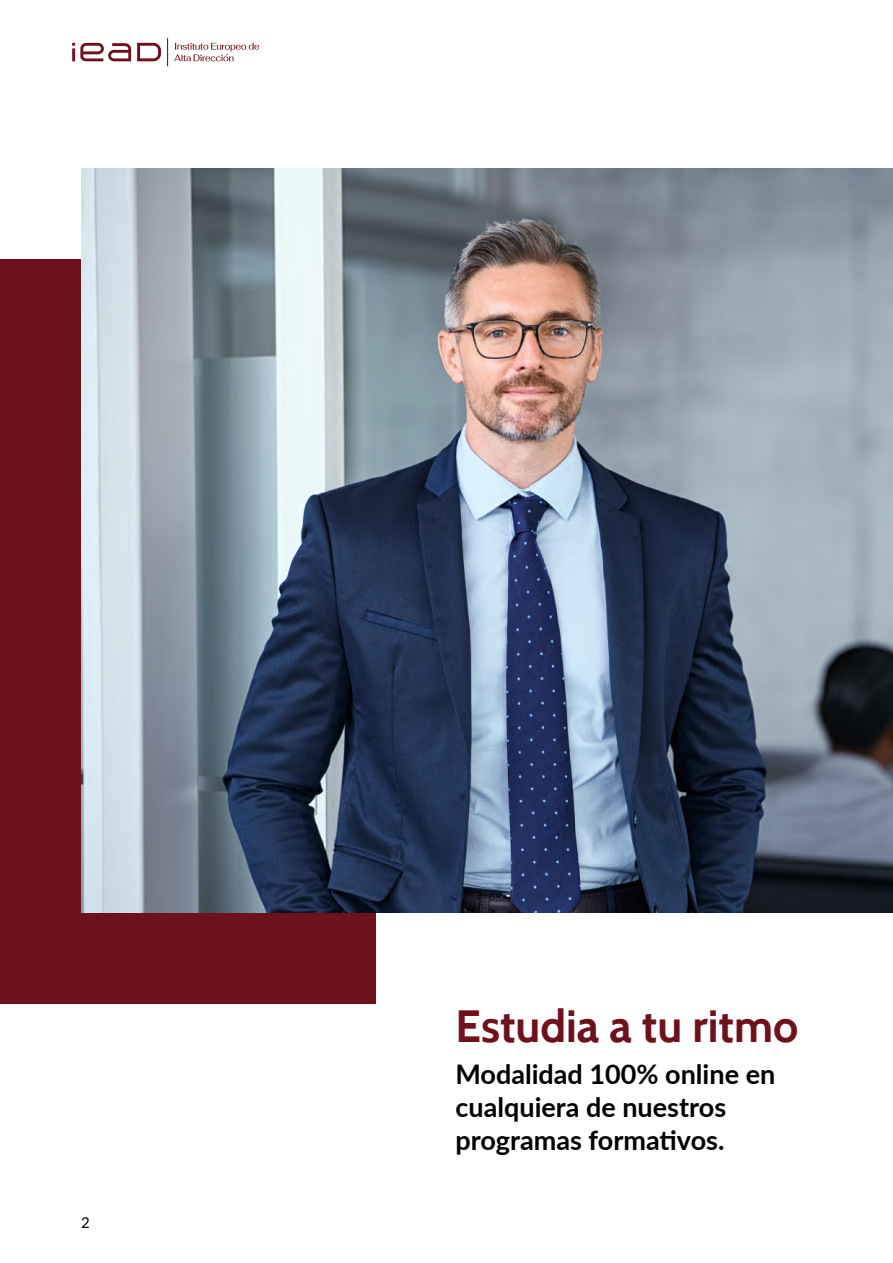
<style>
.page{position:relative;width:893px;height:1263px;background:#fff}
.page>*{position:absolute;margin:0;border:0;box-sizing:border-box;transform-origin:0 0}
.t1{font:700 45px "Cabin";color:#6d121c}
.t2{font:700 27px/33px "Lato";color:#000}
.t3{font:15px "Lato";color:#000}
</style>
<div class="page">
<div style="left:0;top:259px;width:375px;height:744px;background:#6d121c"></div>
<img style="left:81px;top:169px;width:812px;height:744px">
<svg style="left:72px;top:38px;width:187px;height:28px"></svg>
<p class="t3" style="left:81px;top:1211px;width:10px">2</p>
<h1 class="t1" style="left:455px;top:999px;width:344px">Estudia a tu ritmo</h1>
<p class="t2" style="left:455px;top:1057px;width:321px">Modalidad 100% online en cualquiera de nuestros programas formativos.</p>
</div>
